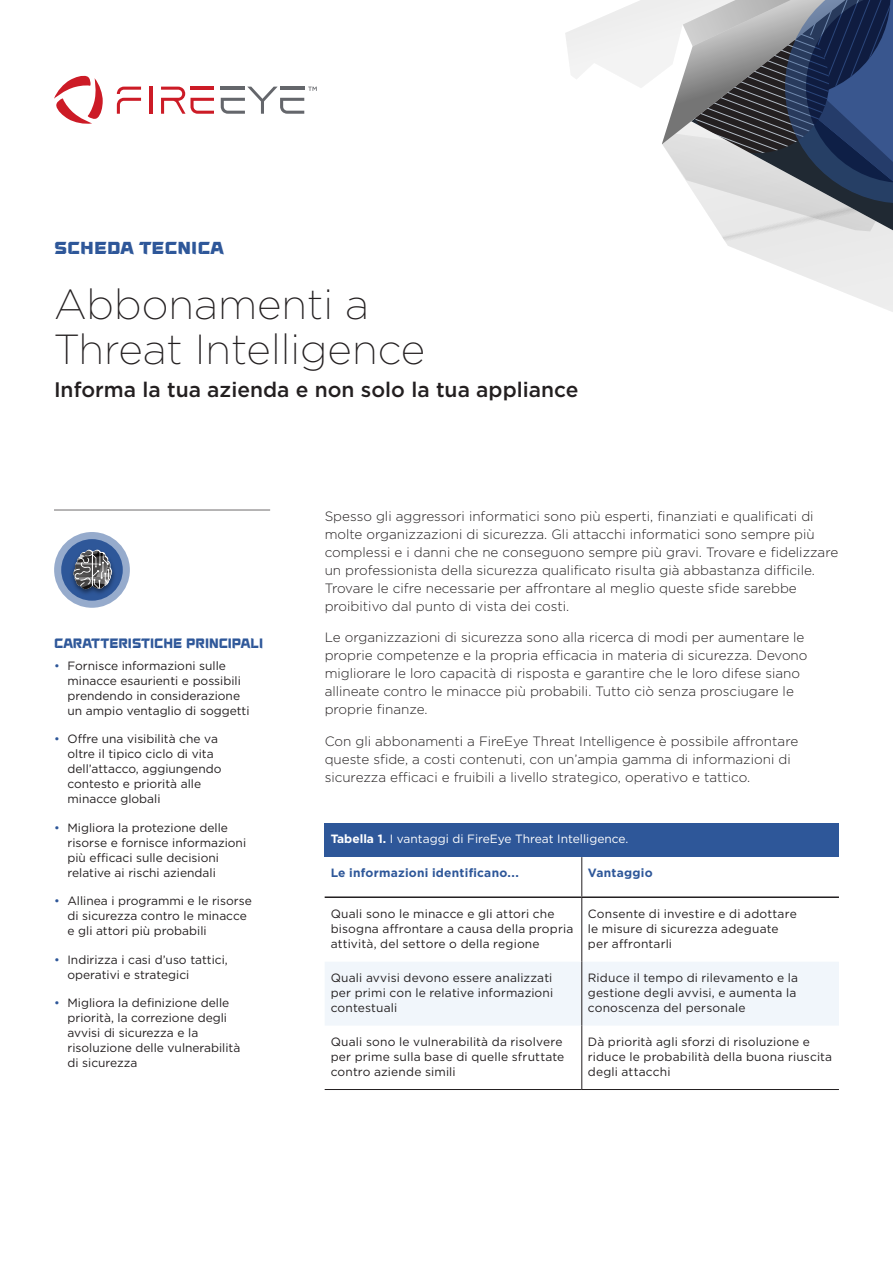
<style>
.page{position:relative;width:893px;height:1263px;background:#fff}
.page>*{position:absolute;margin:0;border:0;box-sizing:border-box;transform-origin:0 0}
.t1{font:200 42px/45px "Gotham";color:#231f20}
.t2{font:500 21px "Gotham";color:#231f20}
.t3{font:21px "Fire Eye Display U";color:#2e5799}
.Body_Text_9_12{font:300 13.5px/18px "Gotham";color:#231f20}
.t4{font:13.5px "Fire Eye Display U";color:#2e5799}
.Table_Text_Body_Medi{font:12px/15px "Gotham";color:#231f20}
.Table_Text_Body{font:12px/15px "Gotham";letter-spacing:.015em;color:#231f20}
.t5{font:12px "Gotham";color:#fff}
.Table_Head_2{font:700 12px "Gotham";letter-spacing:.02em;color:#2e5799}
.s1{color:#2e5799}
.s2{font-weight:700}
</style>
<div class="page">
<svg style="left:54px;top:532px;width:76px;height:76px"></svg>
<div style="left:61px;top:539px;width:62px;height:62px;background:#2e5799;border-radius:50%"></div>
<img style="left:68px;top:546px;width:50px;height:51px">
<svg style="left:73px;top:550px;width:40px;height:39px;background:#68707e"></svg>
<hr style="left:149px;top:87px;width:3px;height:27px;background:#cc1b26">
<svg style="left:117px;top:87px;width:24px;height:27px"></svg>
<svg style="left:161px;top:87px;width:53px;height:27px"></svg>
<svg style="left:54px;top:75px;width:49px;height:49px"></svg>
<svg style="left:221px;top:87px;width:96px;height:27px"></svg>
<hr style="left:54px;top:510px;width:216px;height:1px;background:#231f20">
<svg style="left:565px;top:0;width:328px;height:312px"></svg>
<div style="left:325px;top:824px;width:514px;height:33px;background:#2e5799"></div>
<div style="left:325px;top:962px;width:514px;height:63px;background:#f1f6fb"></div>
<hr style="left:325px;top:1089px;width:257px;height:1px;background:#231f20">
<hr style="left:582px;top:1089px;width:257px;height:1px;background:#231f20">
<hr style="left:582px;top:857px;width:1px;height:39px;background:#231f20">
<hr style="left:325px;top:896px;width:257px;height:2px;background:#231f20">
<hr style="left:582px;top:896px;width:257px;height:2px;background:#231f20">
<hr style="left:582px;top:898px;width:1px;height:64px;background:#231f20">
<hr style="left:582px;top:962px;width:1px;height:63px;background:#231f20">
<hr style="left:582px;top:1025px;width:1px;height:64px;background:#231f20">
<p class="t3" style="left:54px;top:234px;width:171px">scheda tecnica</p>
<p class="t1" style="left:54px;top:280px;width:373px">Abbonamenti a<br>Threat Intelligence</p>
<p class="t2" style="left:54px;top:375px;width:526px">Informa la tua azienda e non solo la tua appliance</p>
<p class="t4" style="left:54px;top:636px;width:211px">CARATTERISTICHE PRINCIPALI</p>
<p class="Table_Text_Body_Medi" style="left:68px;top:658px;width:184px;text-indent:-14px"><span class="s1">•</span> Fornisce informazioni sulle minacce esaurienti e possibili prendendo in considerazione un ampio ventaglio di soggetti</p>
<p class="Table_Text_Body_Medi" style="left:68px;top:731px;width:156px;text-indent:-14px"><span class="s1">•</span> Offre una visibilità che va oltre il tipico ciclo di vita dell’attacco, aggiungendo contesto e priorità alle minacce globali</p>
<p class="Table_Text_Body_Medi" style="left:68px;top:820px;width:180px;text-indent:-14px"><span class="s1">•</span> Migliora la protezione delle risorse e fornisce informazioni più efficaci sulle decisioni relative ai rischi aziendali</p>
<p class="Table_Text_Body_Medi" style="left:68px;top:893px;width:186px;text-indent:-14px"><span class="s1">•</span> Allinea i programmi e le risorse di sicurezza contro le minacce e gli attori più probabili</p>
<p class="Table_Text_Body_Medi" style="left:68px;top:952px;width:162px;text-indent:-14px"><span class="s1">•</span> Indirizza i casi d’uso tattici, operativi e strategici</p>
<p class="Table_Text_Body_Medi" style="left:68px;top:995px;width:174px;text-indent:-14px"><span class="s1">•</span> Migliora la definizione delle priorità, la correzione degli avvisi di sicurezza e la risoluzione delle vulnerabilità di sicurezza</p>
<p class="Body_Text_9_12" style="left:325px;top:507px;width:515px">Spesso gli aggressori informatici sono più esperti, finanziati e qualificati di molte organizzazioni di sicurezza. Gli attacchi informatici sono sempre più complessi e i danni che ne conseguono sempre più gravi. Trovare e fidelizzare un professionista della sicurezza qualificato risulta già abbastanza difficile.<br>Trovare le cifre necessarie per affrontare al meglio queste sfide sarebbe proibitivo dal punto di vista dei costi.</p>
<p class="Body_Text_9_12" style="left:325px;top:628px;width:484px">Le organizzazioni di sicurezza sono alla ricerca di modi per aumentare le proprie competenze e la propria efficacia in materia di sicurezza. Devono migliorare le loro capacità di risposta e garantire che le loro difese siano allineate contro le minacce più probabili. Tutto ciò senza prosciugare le proprie finanze.</p>
<p class="Body_Text_9_12" style="left:325px;top:732px;width:475px">Con gli abbonamenti a FireEye Threat Intelligence è possibile affrontare queste sfide, a costi contenuti, con un’ampia gamma di informazioni di sicurezza efficaci e fruibili a livello strategico, operativo e tattico.</p>
<p class="t5" style="left:331px;top:831px;width:299px"><span class="s2">Tabella 1.</span> I vantaggi di FireEye Threat Intelligence.</p>
<p class="Table_Head_2" style="left:331px;top:865px;width:190px">Le informazioni identificano...</p>
<p class="Table_Head_2" style="left:588px;top:865px;width:66px">Vantaggio</p>
<p class="Table_Text_Body_Medi" style="left:331px;top:906px;width:244px">Quali sono le minacce e gli attori che bisogna affrontare a causa della propria attività, del settore o della regione</p>
<p class="Table_Text_Body" style="left:588px;top:906px;width:210px">Consente di investire e di adottare le misure di sicurezza adeguate per affrontarli</p>
<p class="Table_Text_Body_Medi" style="left:331px;top:970px;width:224px;text-align:justify">Quali avvisi devono essere analizzati per primi con le relative informazioni contestuali</p>
<p class="Table_Text_Body" style="left:588px;top:970px;width:212px">Riduce il tempo di rilevamento e la gestione degli avvisi, e aumenta la conoscenza del personale</p>
<p class="Table_Text_Body_Medi" style="left:331px;top:1033px;width:235px">Quali sono le vulnerabilità da risolvere per prime sulla base di quelle sfruttate contro aziende simili</p>
<p class="Table_Text_Body" style="left:588px;top:1033px;width:246px">Dà priorità agli sforzi di risoluzione e riduce le probabilità della buona riuscita degli attacchi</p>
</div>
